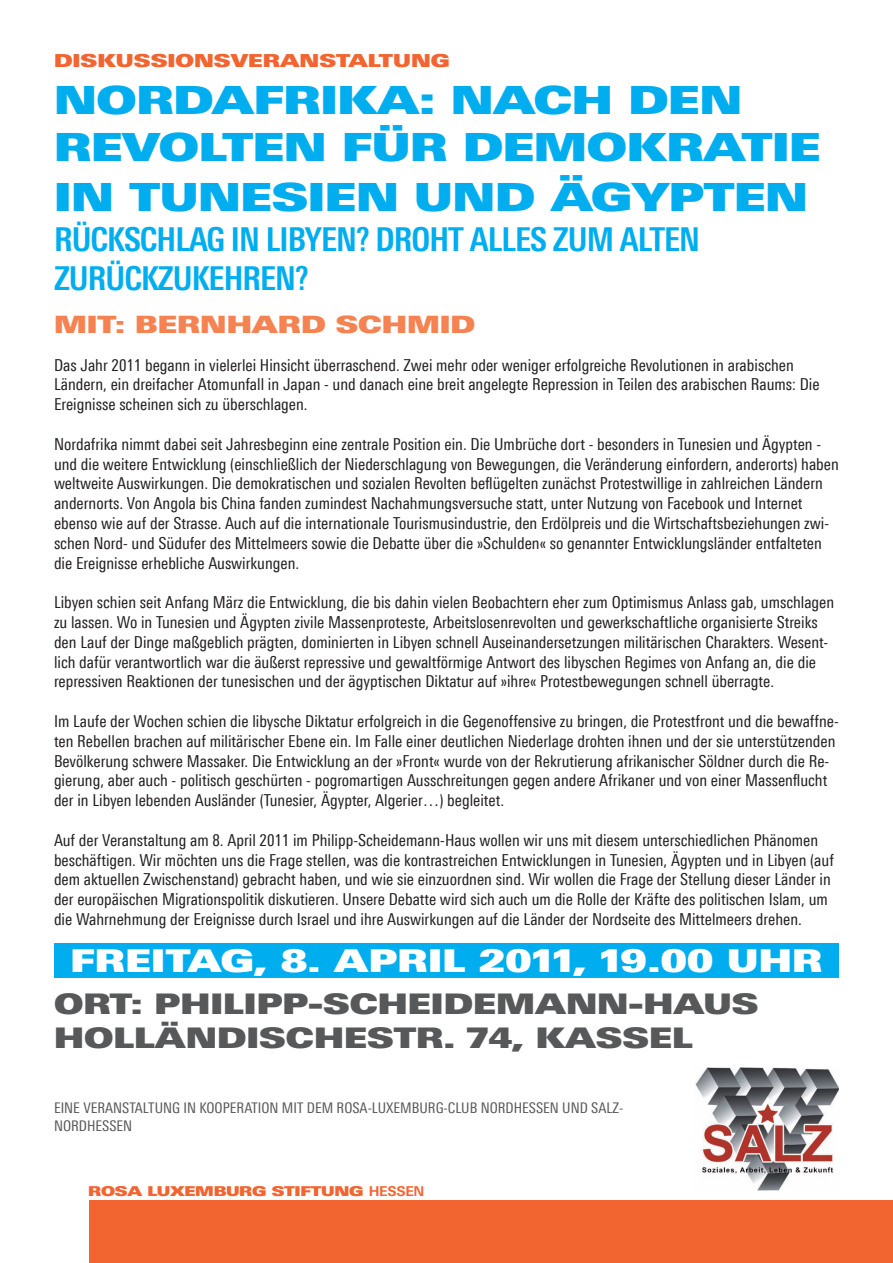
<style>
.page{position:relative;width:893px;height:1263px;background:#fff}
.page>*{position:absolute;margin:0;border:0;box-sizing:border-box;transform-origin:0 0}
.t1{font:39px/46.8px "Linotype Univers 940 Ex X Black";letter-spacing:-.01em;color:#00aeef}
.t2{font:700 33px/39.6px "Linotype Univers 620 Cn";letter-spacing:-.03em;color:#00aeef}
.t3{font:31.5px "Linotype Univers 940 Ex X Black";letter-spacing:.01em;color:#fff}
.t4{font:28.5px "Linotype Univers 940 Ex X Black";color:#57585a}
.t5{font:24px "Linotype Univers 940 Ex X Black";color:#f58352}
.t6{font:18px "Linotype Univers 940 Ex X Black";color:#f26430}
.t7{font:16.5px/19.8px "Linotype Univers 420 Cn";color:#231f20}
.t8{font:14.7px/17.7px "Linotype Univers 420 Cn";color:#57585a}
.t9{font:13.65px "Linotype Univers 940 Ex X Black";letter-spacing:-.02em;color:#f26430}
.s1{font-family:"Linotype Univers 630";font-weight:700}
</style>
<div class="page">
<div style="left:54px;top:943px;width:785px;height:35px;background:#00aeef"></div>
<div style="left:89px;top:1200px;width:804px;height:63px;background:#f26430"></div>
<img style="left:695px;top:1068px;width:143px;height:122px">
<p class="t6" style="left:54px;top:50px;width:397px">DISKUSSIONSVERANSTALTUNG</p>
<p class="t1" style="left:54px;top:77px;width:768px">NORDAFRIKA: NACH DEN<br>REVOLTEN FÜR DEMOKRATIE</p>
<p class="t1" style="left:54px;top:174px;width:756px">IN TUNESIEN UND ÄGYPTEN</p>
<p class="t2" style="left:54px;top:219px;width:648px">RÜCKSCHLAG IN LIBYEN? DROHT ALLES ZUM ALTEN<br>ZURÜCKZUKEHREN?</p>
<p class="t5" style="left:54px;top:310px;width:423px">MIT: BERNHARD SCHMID</p>
<p class="t7" style="left:54px;top:355px;width:767px">Das Jahr 2011 begann in vielerlei Hinsicht überraschend. Zwei mehr oder weniger erfolgreiche Revolutionen in arabischen<br>Ländern, ein dreifacher Atomunfall in Japan - und danach eine breit angelegte Repression in Teilen des arabischen Raums: Die<br>Ereignisse scheinen sich zu überschlagen.</p>
<p class="t7" style="left:54px;top:434px;width:786px">Nordafrika nimmt dabei seit Jahresbeginn eine zentrale Position ein. Die Umbrüche dort - besonders in Tunesien und Ägypten - und die weitere Entwicklung (einschließlich der Niederschlagung von Bewegungen, die Veränderung einfordern, anderorts) haben weltweite Auswirkungen. Die demokratischen und sozialen Revolten beflügelten zunächst Protestwillige in zahlreichen Ländern andernorts. Von Angola bis China fanden zumindest Nachahmungsversuche statt, unter Nutzung von Facebook und Internet ebenso wie auf der Strasse. Auch auf die internationale Tourismusindustrie, den Erdölpreis und die Wirtschaftsbeziehungen zwi&shy;schen Nord- und Südufer des Mittelmeers sowie die Debatte über die »Schulden« so genannter Entwicklungsländer entfalteten die Ereignisse erhebliche Auswirkungen.</p>
<p class="t7" style="left:54px;top:592px;width:782px">Libyen schien seit Anfang März die Entwicklung, die bis dahin vielen Beobachtern eher zum Optimismus Anlass gab, umschlagen zu lassen. Wo in Tunesien und Ägypten zivile Massenproteste, Arbeitslosenrevolten und gewerkschaftliche organisierte Streiks den Lauf der Dinge maßgeblich prägten, dominierten in Libyen schnell Auseinandersetzungen militärischen Charakters. Wesent&shy;lich dafür verantwortlich war die äußerst repressive und gewaltförmige Antwort des libyschen Regimes von Anfang an, die die repressiven Reaktionen der tunesischen und der ägyptischen Diktatur auf »ihre« Protestbewegungen schnell überragte.</p>
<p class="t7" style="left:54px;top:711px;width:786px">Im Laufe der Wochen schien die libysche Diktatur erfolgreich in die Gegenoffensive zu bringen, die Protestfront und die bewaffne&shy;ten Rebellen brachen auf militärischer Ebene ein. Im Falle einer deutlichen Niederlage drohten ihnen und der sie unterstützenden Bevölkerung schwere Massaker. Die Entwicklung an der »Front« wurde von der Rekrutierung afrikanischer Söldner durch die Re&shy;gierung, aber auch - politisch geschürten - pogromartigen Ausschreitungen gegen andere Afrikaner und von einer Massenflucht der in Libyen lebenden Ausländer (Tunesier, Ägypter, Algerier…) begleitet.</p>
<p class="t7" style="left:54px;top:830px;width:781px">Auf der Veranstaltung am 8. April 2011 im Philipp-Scheidemann-Haus wollen wir uns mit diesem unterschiedlichen Phänomen beschäftigen. Wir möchten uns die Frage stellen, was die kontrastreichen Entwicklungen in Tunesien, Ägypten und in Libyen (auf dem aktuellen Zwischenstand) gebracht haben, und wie sie einzuordnen sind. Wir wollen die Frage der Stellung dieser Länder in der europäischen Migrationspolitik diskutieren. Unsere Debatte wird sich auch um die Rolle der Kräfte des politischen Islam, um die Wahrnehmung der Ereignisse durch Israel und ihre Auswirkungen auf die Länder der Nordseite des Mittelmeers drehen.</p>
<p class="t3" style="left:70px;top:941px;width:754px">FREITAG, 8. APRIL 2011, 19.00 UHR</p>
<p class="t4" style="left:54px;top:987px;width:706px">ORT: PHILIPP-SCHEIDEMANN-HAUS</p>
<p class="t4" style="left:54px;top:1021px;width:640px">HOLLÄNDISCHESTR. 74, KASSEL</p>
<p class="t8" style="left:54px;top:1099px;width:571px">EINE VERANSTALTUNG IN KOOPERATION MIT DEM ROSA-LUXEMBURG-CLUB NORDHESSEN UND SALZ-<br>NORDHESSEN</p>
<p class="t9" style="left:88px;top:1183px;width:338px">ROSA LUXEMBURG STIFTUNG <span class="s1">HESSEN</span></p>
</div>
